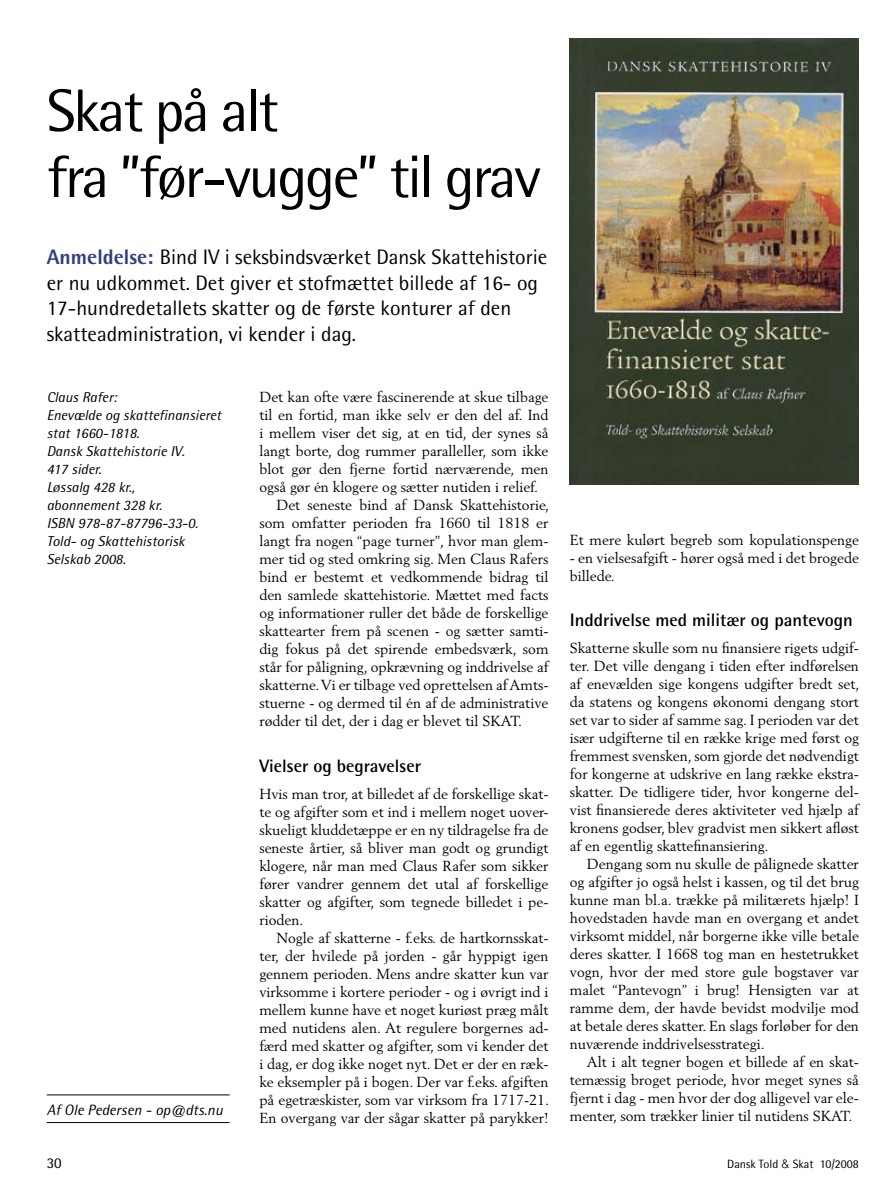
<style>
.page{position:relative;width:893px;height:1191px;background:#fff}
.page>*{position:absolute;margin:0;border:0;box-sizing:border-box;transform-origin:0 0}
.t1{font:60px/66px "Rotis Semi Sans";letter-spacing:-.04em;color:#000}
.t2{font:21px/25.5px "Rotis Semi Sans";color:#000}
.t3{font:700 18px "Rotis Semi Sans";color:#000}
.t4{font:italic 15px "Rotis Semi Sans";color:#000}
.t5{font:15px "Rotis Semi Sans";color:#000}
.t6{font:14.4px/18px "Berling";color:#000;text-align:justify}
.t7{font:italic 14.4px/18px "Rotis Semi Sans";color:#000}
.t8{font:12px "Rotis Semi Sans";color:#000}
.s1{font-weight:800;color:#333f7e}
.s2{font-family:"Helvetica";font-weight:300}
</style>
<div class="page">
<img style="left:570px;top:38px;width:289px;height:446px">
<hr style="left:47px;top:1122px;width:183px;height:1px;background:#000">
<hr style="left:47px;top:1094px;width:183px;height:1px;background:#000">
<h1 class="t1" style="left:47px;top:77px;width:496px">Skat på alt<br>fra ”før-vugge” til grav</h1>
<h2 class="t2" style="left:47px;top:244px;width:502px"><span class="s1">Anmeldelse:</span> Bind IV i seksbindsværket Dansk Skattehistorie er nu udkommet. Det giver et stofmættet billede af 16- og 17-hundredetallets skatter og de første konturer af den skatteadministration, vi kender i dag.</h2>
<p class="t7" style="left:47px;top:388px;width:176px">Claus Rafer:<br>Enevælde og skattefinansieret stat 1660-1818.<br>Dansk Skattehistorie IV.<br>417 sider.<br>Løssalg 428 kr.,<br>abonnement 328 kr.<br>ISBN 978-87-87796-33-0.<br>Told- og Skattehistorisk<br>Selskab 2008.</p>
<p class="t4" style="left:47px;top:1100px;width:178px">Af Ole Pedersen - op@dts.nu</p>
<p class="t6" style="left:259px;top:388px;width:291px">Det kan ofte være fascinerende at skue tilbage</p>
<p class="t6" style="left:259px;top:406px;width:291px">til en fortid, man ikke selv er den del af. Ind</p>
<p class="t6" style="left:259px;top:424px;width:291px">i mellem viser det sig, at en tid, der synes så</p>
<p class="t6" style="left:259px;top:442px;width:291px">langt borte, dog rummer paralleller, som ikke</p>
<p class="t6" style="left:259px;top:460px;width:291px">blot gør den fjerne fortid nærværende, men</p>
<p class="t6" style="left:259px;top:478px;width:280px">også gør én klogere og sætter nutiden i relief.</p>
<p class="t6" style="left:276px;top:496px;width:274px">Det seneste bind af Dansk Skattehistorie,</p>
<p class="t6" style="left:259px;top:514px;width:291px">som omfatter perioden fra 1660 til 1818 er</p>
<p class="t6" style="left:259px;top:532px;width:291px">langt fra nogen “page turner”, hvor man glem-</p>
<p class="t6" style="left:259px;top:550px;width:291px">mer tid og sted omkring sig. Men Claus Rafers</p>
<p class="t6" style="left:259px;top:568px;width:291px">bind er bestemt et vedkommende bidrag til</p>
<p class="t6" style="left:259px;top:586px;width:291px">den samlede skattehistorie. Mættet med facts</p>
<p class="t6" style="left:259px;top:604px;width:291px">og informationer ruller det både de forskellige</p>
<p class="t6" style="left:259px;top:622px;width:291px">skattearter frem på scenen - og sætter samti-</p>
<p class="t6" style="left:259px;top:640px;width:291px">dig fokus på det spirende embedsværk, som</p>
<p class="t6" style="left:259px;top:658px;width:291px">står for påligning, opkrævning og inddrivelse af</p>
<p class="t6" style="left:259px;top:676px;width:291px">skatterne. Vi er tilbage ved oprettelsen af Amts-</p>
<p class="t6" style="left:259px;top:694px;width:291px">stuerne - og dermed til én af de administrative</p>
<p class="t6" style="left:259px;top:712px;width:264px">rødder til det, der i dag er blevet til SKAT.</p>
<p class="t3" style="left:259px;top:754px;width:163px">Vielser og begravelser</p>
<p class="t6" style="left:259px;top:784px;width:291px">Hvis man tror, at billedet af de forskellige skat&shy;te og afgifter som et ind i mellem noget uover&shy;skueligt kluddetæppe er en ny tildragelse fra de seneste årtier, så bliver man godt og grundigt klogere, når man med Claus Rafer som sikker fører vandrer gennem det utal af forskellige skatter og afgifter, som tegnede billedet i pe&shy;rioden.</p>
<p class="t6" style="left:259px;top:928px;width:291px;text-indent:17px">Nogle af skatterne - f.eks. de hartkornsskat&shy;ter, der hvilede på jorden - går hyppigt igen gennem perioden. Mens andre skatter kun var virksomme i kortere perioder - og i øvrigt ind i mellem kunne have et noget kuriøst præg målt med nutidens alen. At regulere borgernes ad&shy;færd med skatter og afgifter, som vi kender det i dag, er dog ikke noget nyt. Det er der en ræk&shy;ke eksempler på i bogen. Der var f.eks. afgiften på egetræskister, som var virksom fra 1717-21.<br>En overgang var der sågar skatter på parykker!</p>
<p class="t6" style="left:570px;top:530px;width:291px">Et mere kulørt begreb som kopulationspenge</p>
<p class="t6" style="left:570px;top:548px;width:291px">- en vielsesafgift - hører også med i det brogede billede.</p>
<p class="t3" style="left:570px;top:609px;width:284px">Inddrivelse med militær og pantevogn</p>
<p class="t6" style="left:570px;top:638px;width:291px">Skatterne skulle som nu finansiere rigets udgif&shy;ter. Det ville dengang i tiden efter indførelsen af enevælden sige kongens udgifter bredt set, da statens og kongens økonomi dengang stort set var to sider af samme sag. I perioden var det især udgifterne til en række krige med først og fremmest svensken, som gjorde det nødvendigt for kongerne at udskrive en lang række ekstra&shy;skatter. De tidligere tider, hvor kongerne del&shy;vist finansierede deres aktiviteter ved hjælp af kronens godser, blev gradvist men sikkert afløst af en egentlig skattefinansiering.</p>
<p class="t6" style="left:570px;top:854px;width:291px;text-indent:17px">Dengang som nu skulle de pålignede skatter og afgifter jo også helst i kassen, og til det brug kunne man bl.a. trække på militærets hjælp! I hovedstaden havde man en overgang et andet virksomt middel, når borgerne ikke ville betale deres skatter. I 1668 tog man en hestetrukket vogn, hvor der med store gule bogstaver var malet “Pantevogn” i brug! Hensigten var at ramme dem, der havde bevidst modvilje mod at betale deres skatter. En slags forløber for den nuværende inddrivelsesstrategi.</p>
<p class="t6" style="left:570px;top:1052px;width:291px;text-indent:17px">Alt i alt tegner bogen et billede af en skat&shy;temæssig broget periode, hvor meget synes så fjernt i dag - men hvor der dog alligevel var ele&shy;menter, som trækker linier til nutidens SKAT.</p>
<p class="t5" style="left:47px;top:1154px;width:17px">30</p>
<p class="t8" style="left:727px;top:1157px;width:133px">Dansk Told <span class="s2">&amp;</span> Skat 10/2008</p>
</div>
